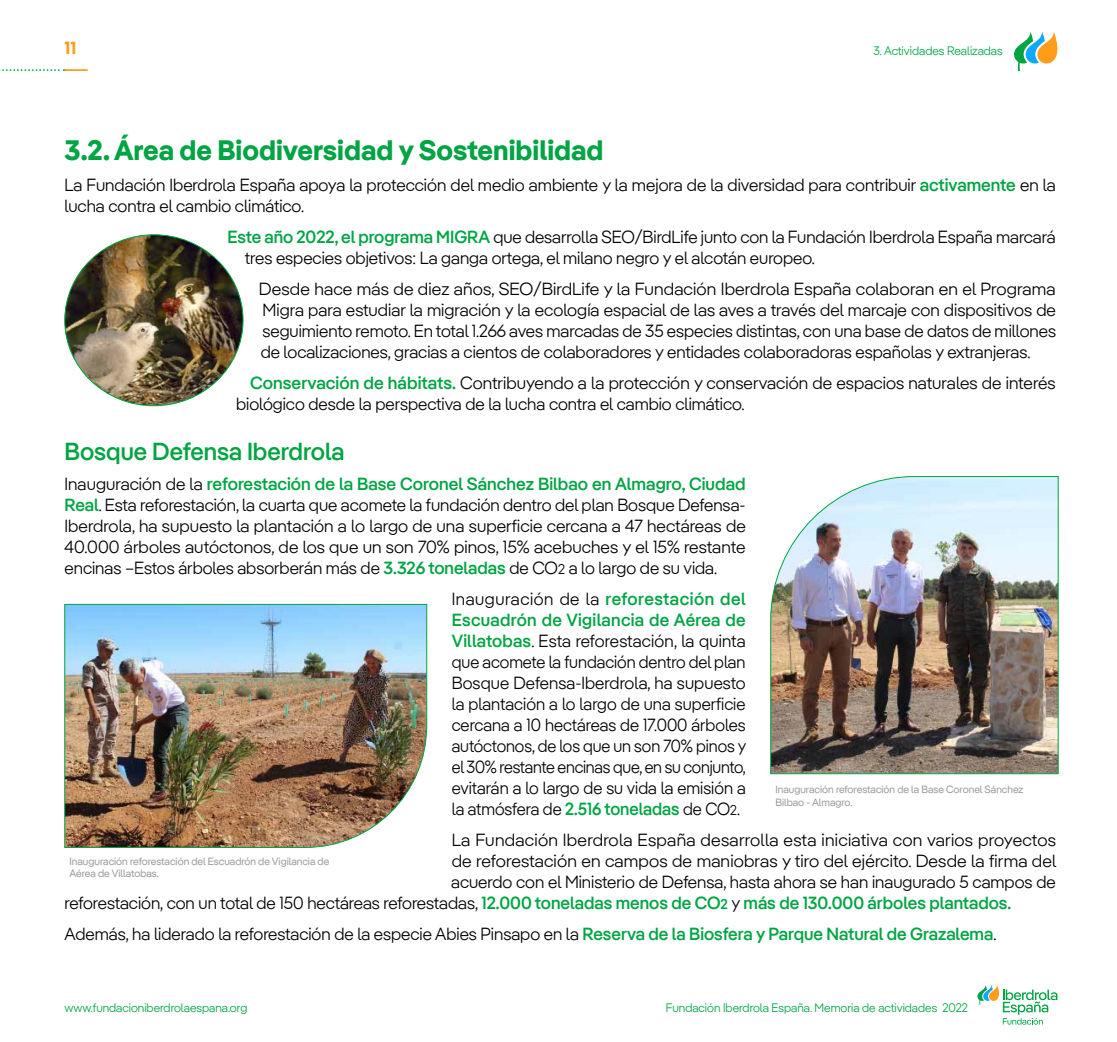
<style>
.page{position:relative;width:1117px;height:1042px;background:#fff}
.page>*{position:absolute;margin:0;border:0;box-sizing:border-box;transform-origin:0 0}
.H3_2023{font:700 28px "Iber Pangea";color:#00a443}
.t1{font:500 24.5px "Iber Pangea";color:#00a443}
.t2{font:300 17.5px/21px "Iber Pangea";color:#000}
.t3{font:500 17.5px "Iber Pangea";color:#00a443}
.t4{font:700 17.5px "Iber Pangea";color:#ff9c1a}
.t5{font:300 12.25px "Iber Pangea";color:#00a443}
.Fotografía{font:10.5px/12.6px "Iber Pangea";color:#9d9d9c}
.s1{font-weight:500;color:#00a443}
.s2{font-size:14px}
.s3{font-weight:300;color:#000}
</style>
<div class="page">
<img style="left:65px;top:235px;width:178px;height:171px">
<img style="left:770px;top:476px;width:288px;height:298px">
<img style="left:64px;top:604px;width:363px;height:244px">
<svg style="left:1014px;top:31px;width:44px;height:40px"></svg>
<svg style="left:977px;top:985px;width:80px;height:39px"></svg>
<svg style="left:0;top:69px;width:64px;height:2px"></svg>
<hr style="left:64px;top:69px;width:24px;height:2px;background:#ff9c1a">
<p class="t4" style="left:64px;top:35px;width:13px">11</p>
<p class="t5" style="left:873px;top:42px;width:131px">3. Actividades Realizadas</p>
<h3 class="H3_2023" style="left:64px;top:130px;width:540px">3.2. Área de Biodiversidad y Sostenibilidad</h3>
<p class="t2" style="left:64px;top:174px;width:992px">La Fundación Iberdrola España apoya la protección del medio ambiente y la mejora de la diversidad para contribuir <span class="s1">activamente</span> en la lucha contra el cambio climático.</p>
<p class="t2" style="left:245px;top:226px;width:812px;text-indent:-18px"><span class="s1">Este año 2022, el programa MIGRA</span> que desarrolla SEO/BirdLife junto con la Fundación Iberdrola España marcará tres especies objetivos: La ganga ortega, el milano negro y el alcotán europeo.</p>
<p class="t2" style="left:259px;top:278px;width:798px;text-align:justify">Desde hace más de diez años, SEO/BirdLife y la Fundación Iberdrola España colaboran en el Programa Migra para estudiar la migración y la ecología espacial de las aves a través del marcaje con dispositivos de seguimiento remoto. En total 1.266 aves marcadas de 35 especies distintas, con una base de datos de millones de localizaciones, gracias a cientos de colaboradores y entidades colaboradoras españolas y extranjeras.</p>
<p class="t2" style="left:236px;top:372px;width:820px;text-indent:14px"><span class="s1">Conservación de hábitats.</span> Contribuyendo a la protección y conservación de espacios naturales de interés biológico desde la perspectiva de la lucha contra el cambio climático.</p>
<h3 class="t1" style="left:64px;top:433px;width:281px">Bosque Defensa Iberdrola</h3>
<p class="t2" style="left:64px;top:473px;width:682px;text-align:justify">Inauguración de la <span class="s1">reforestación de la Base Coronel Sánchez Bilbao en Almagro, Ciudad Real</span>. Esta reforestación, la cuarta que acomete la fundación dentro del plan Bosque Defensa-Iberdrola, ha supuesto la plantación a lo largo de una superficie cercana a 47 hectáreas de 40.000 árboles autóctonos, de los que un son 70% pinos, 15% acebuches y el 15% restante encinas –Estos árboles absorberán más de <span class="s1">3.326 toneladas</span> de CO<span class="s2">2</span> a lo largo de su vida.</p>
<p class="t2" style="left:451px;top:588px;width:296px;text-align:justify">Inauguración de la <span class="s1">reforestación del Escuadrón de Vigilancia de Aérea de Villatobas</span>. Esta reforestación, la quinta que acomete la fundación dentro del plan Bosque Defensa-Iberdrola, ha supuesto la plantación a lo largo de una superficie cercana a 10 hectáreas de 17.000 árboles autóctonos, de los que un son 70% pinos y el 30% restante encinas que, en su conjunto, evitarán a lo largo de su vida la emisión a la atmósfera de <span class="s1">2.516 toneladas</span> de CO<span class="s2">2</span>.</p>
<p class="t2" style="left:451px;top:829px;width:605px">La Fundación Iberdrola España desarrolla esta iniciativa con varios proyectos</p>
<p class="t2" style="left:451px;top:850px;width:606px">de reforestación en campos de maniobras y tiro del ejército. Desde la firma del</p>
<p class="t2" style="left:451px;top:871px;width:606px">acuerdo con el Ministerio de Defensa, hasta ahora se han inaugurado 5 campos de</p>
<p class="t3" style="left:64px;top:891px;width:947px"><span class="s3">reforestación, con un total de 150 hectáreas reforestadas,</span> 12.000 toneladas menos de CO<span class="s2">2</span> <span class="s3">y</span> más de 130.000 árboles plantados.</p>
<p class="t2" style="left:64px;top:923px;width:933px">Además, ha liderado la reforestación de la especie Abies Pinsapo en la <span class="s1">Reserva de la Biosfera y Parque Natural de Grazalema</span>.</p>
<p class="Fotografía" style="left:775px;top:783px;width:249px">Inauguración reforestación de la Base Coronel Sánchez<br>Bilbao - Almagro.</p>
<p class="Fotografía" style="left:69px;top:854px;width:261px">Inauguración reforestación del Escuadrón de Vigilancia de<br>Aérea de Villatobas.</p>
<p class="t5" style="left:64px;top:999px;width:184px">www.fundacioniberdrolaespana.org</p>
<p class="t5" style="left:665px;top:999px;width:303px">Fundación Iberdrola España. Memoria de actividades 2022</p>
</div>
